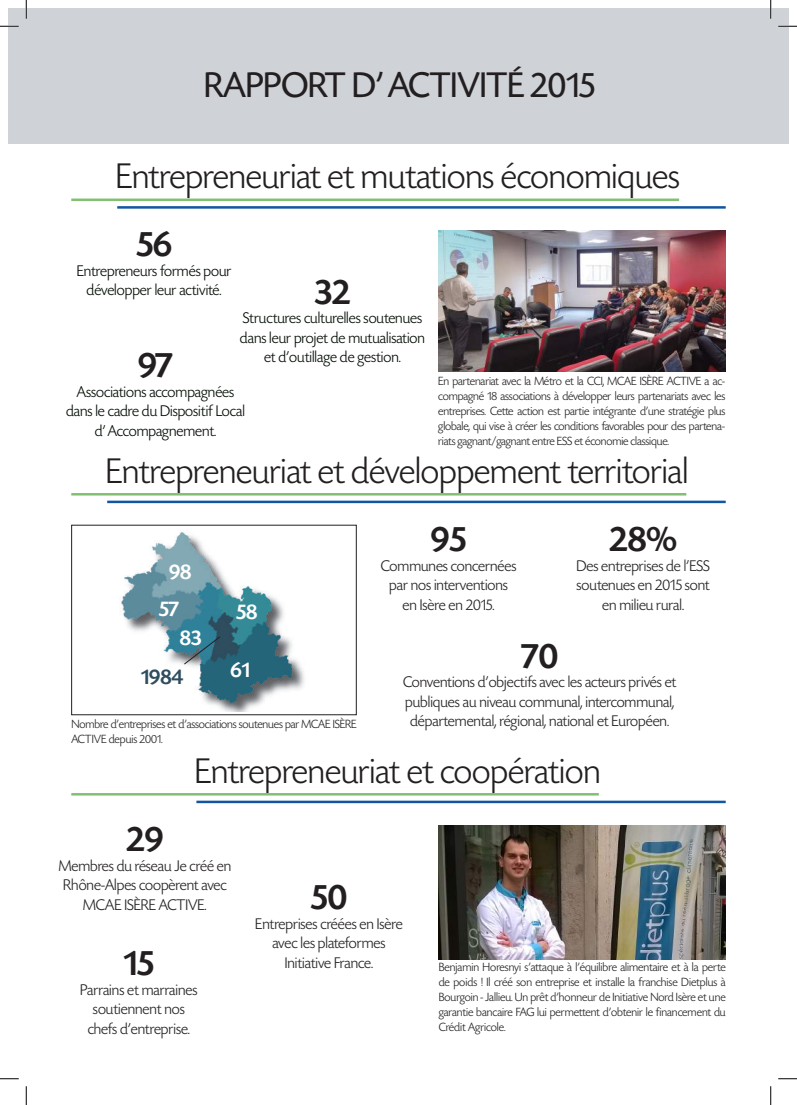
<style>
.page{position:relative;width:797px;height:1105px;background:#fff}
.page>*{position:absolute;margin:0;border:0;box-sizing:border-box;transform-origin:0 0}
.t1{font:300 37.5px "Today SHOP";color:#231f20}
.t2{font:37.5px "Today SHOP";color:#231f20}
.t3{font:500 37.5px "Today SHOP";color:#231f20}
.t4{font:500 22.5px "Today SHOP";color:#fff}
.t5{font:500 22.5px "Today SHOP";color:#2e4d5e}
.t6{font:300 16.25px/19.5px "Today SHOP";color:#231f20;text-align:center}
.t7{font:300 16.25px/19.5px "Today SHOP";color:#000a00;text-align:center}
.t8{font:300 12.5px/15px "Today SHOP";letter-spacing:-.01em;color:#231f20;text-align:justify}
</style>
<div class="page">
<img style="left:121px;top:532px;width:184px;height:180px">
<div style="left:9px;top:9px;width:779px;height:135px;background:#cfd2d7"></div>
<svg style="left:183px;top:636px;width:38px;height:29px"></svg>
<img style="left:438px;top:230px;width:287px;height:142px">
<hr style="left:71px;top:199px;width:608px;height:2px;background:#81bf71">
<hr style="left:71px;top:493px;width:615px;height:2px;background:#81bf71">
<hr style="left:71px;top:793px;width:527px;height:2px;background:#81bf71">
<hr style="left:117px;top:206px;width:608px;height:3px;background:#1255a1">
<hr style="left:107px;top:501px;width:618px;height:2px;background:#1255a1">
<hr style="left:196px;top:801px;width:529px;height:2px;background:#1255a1">
<img style="left:438px;top:825px;width:287px;height:134px">
<div style="left:71px;top:525px;width:285px;height:190px;border:1px solid #231f20"></div>
<svg style="left:0;top:25px;width:19px;height:2px"></svg>
<svg style="left:778px;top:25px;width:19px;height:2px"></svg>
<svg style="left:0;top:1078px;width:19px;height:1px"></svg>
<svg style="left:778px;top:1078px;width:19px;height:1px"></svg>
<svg style="left:25px;top:0;width:2px;height:19px"></svg>
<svg style="left:25px;top:1086px;width:2px;height:19px"></svg>
<svg style="left:770px;top:0;width:1px;height:19px"></svg>
<svg style="left:770px;top:1086px;width:1px;height:19px"></svg>
<h1 class="t2" style="left:204px;top:66px;width:392px">RAPPORT D’ACTIVITÉ 2015</h1>
<h1 class="t1" style="left:116px;top:157px;width:565px">Entrepreneuriat et mutations économiques</h1>
<h1 class="t3" style="left:136px;top:225px;width:37px">56</h1>
<h3 class="t7" style="left:77px;top:261px;width:156px">Entrepreneurs formés pour développer leur activité.</h3>
<h1 class="t3" style="left:315px;top:272px;width:37px">32</h1>
<h3 class="t7" style="left:240px;top:309px;width:186px">Structures culturelles soutenues dans leur projet de mutualisation et d’outillage de gestion.</h3>
<h1 class="t3" style="left:138px;top:346px;width:36px">97</h1>
<h3 class="t7" style="left:66px;top:382px;width:180px">Associations accompagnées dans le cadre du Dispositif Local d’Accompagnement.</h3>
<p class="t8" style="left:438px;top:373px;width:210px">En partenariat avec la Métro et la CCI, MCAE Isère</p>
<p class="t8" style="left:667px;top:373px;width:13px">Active</p>
<p class="t8" style="left:438px;top:373px;width:288px;text-indent:266px">a ac&shy;compagné 18 associations à développer leurs partenariats avec les entreprises. Cette action est partie intégrante d’une stratégie plus globale, qui vise à créer les conditions favorables pour des partena&shy;riats gagnant/gagnant entre ESS et économie classique.</p>
<h1 class="t1" style="left:106px;top:452px;width:584px">Entrepreneuriat et développement territorial</h1>
<h2 class="t4" style="left:169px;top:560px;width:24px">98</h2>
<h2 class="t4" style="left:159px;top:597px;width:22px">57</h2>
<h2 class="t4" style="left:180px;top:626px;width:23px">83</h2>
<h2 class="t5" style="left:141px;top:665px;width:44px">1984</h2>
<h2 class="t4" style="left:236px;top:600px;width:23px">58</h2>
<h2 class="t4" style="left:231px;top:658px;width:21px">61</h2>
<p class="t8" style="left:71px;top:717px;width:270px">Nombre d’entreprises et d’associations soutenues par MCAE Isère<br>Active</p>
<p class="t8" style="left:109px;top:732px;width:55px">depuis 2001.</p>
<h1 class="t3" style="left:431px;top:520px;width:37px">95</h1>
<h3 class="t6" style="left:381px;top:556px;width:137px">Communes concernées par nos interventions en Isère en 2015.</h3>
<h1 class="t3" style="left:609px;top:520px;width:69px">28%</h1>
<h3 class="t6" style="left:576px;top:556px;width:135px">Des entreprises de l’ESS soutenues en 2015 sont en milieu rural.</h3>
<h1 class="t3" style="left:521px;top:636px;width:39px">70</h1>
<h3 class="t6" style="left:403px;top:673px;width:275px">Conventions d’objectifs avec les acteurs privés et publiques au niveau communal, intercommunal, départemental, régional, national et Européen.</h3>
<h1 class="t1" style="left:195px;top:751px;width:407px">Entrepreneuriat et coopération</h1>
<h1 class="t3" style="left:127px;top:820px;width:38px">29</h1>
<h3 class="t6" style="left:59px;top:856px;width:174px">Membres du réseau Je créé en<br>Rhône-Alpes coopèrent avec<br>MCAE ISÈRE ACTIVE.</h3>
<h1 class="t3" style="left:124px;top:944px;width:31px">15</h1>
<h3 class="t6" style="left:80px;top:980px;width:119px">Parrains et marraines soutiennent nos chefs d’entreprise.</h3>
<h1 class="t3" style="left:311px;top:877px;width:38px">50</h1>
<h3 class="t6" style="left:255px;top:914px;width:149px">Entreprises créées en Isère avec les plateformes<br>Initiative France.</h3>
<p class="t8" style="left:438px;top:960px;width:288px">Benjamin Horesnyi s’attaque à l’équilibre alimentaire et à la perte de poids ! Il créé son entreprise et installe la franchise Dietplus à Bourgoin -Jallieu. Un prêt d’honneur de Initiative Nord Isère et une garantie bancaire FAG lui permettent d’obtenir le financement du Crédit Agricole.</p>
</div>
